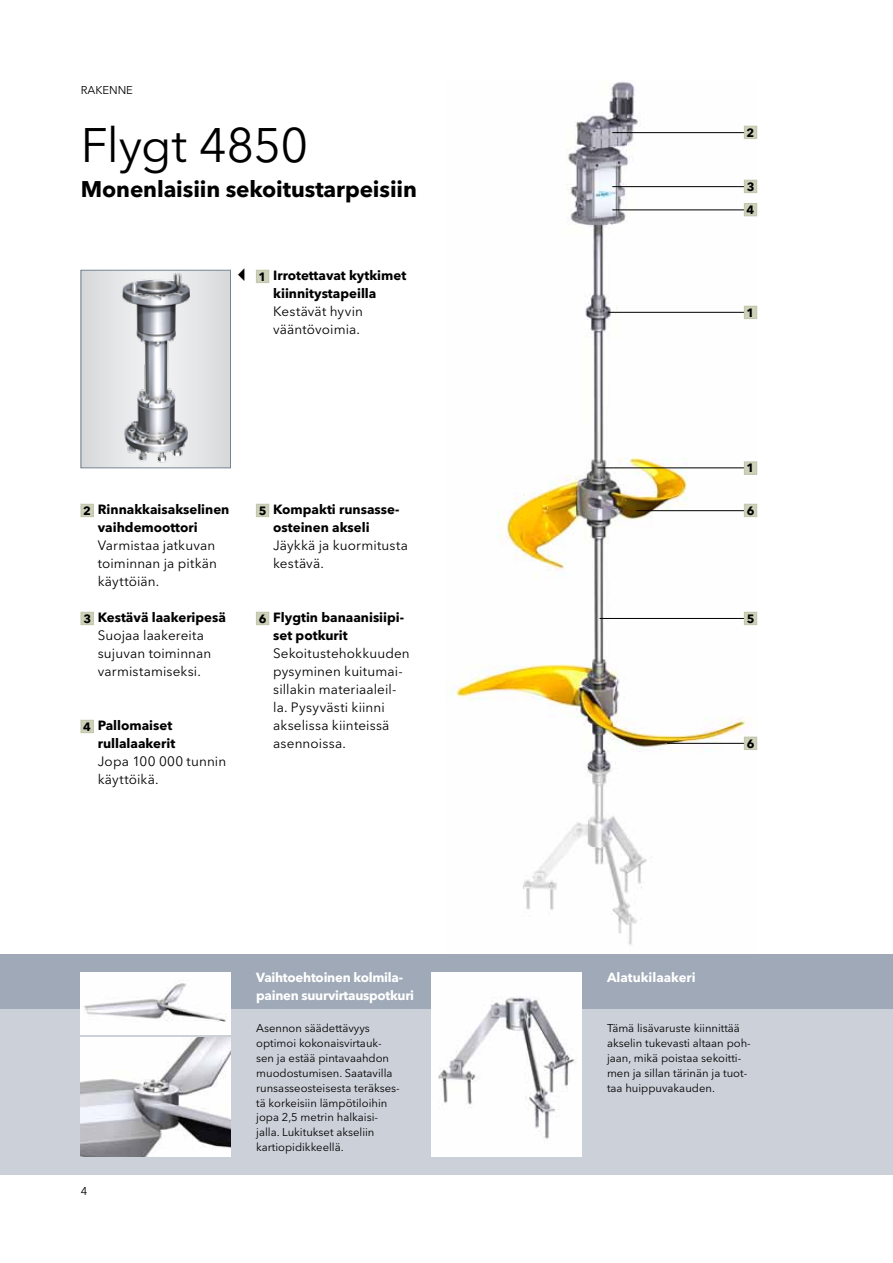
<style>
.page{position:relative;width:893px;height:1263px;background:#fff}
.page>*{position:absolute;margin:0;border:0;box-sizing:border-box;transform-origin:0 0}
.t1{font:48px "Avenir Next LT Pro";letter-spacing:-.015em;color:#000}
.t2{font:700 22.5px "Avenir Next LT Pro";letter-spacing:-.005em;color:#000}
.t3{font:13.5px/18px "Avenir Next LT Pro";letter-spacing:.01em;color:#000}
.t4{font:700 13.35px/18px "Avenir Next LT Pro";color:#000}
.t5{font:700 13.2px/18px "Avenir Next LT Pro";letter-spacing:-.02em;color:#fff}
.t6{font:700 13.2px "Avenir Next LT Pro";color:#fff}
.t7{font:700 12px/23.2px "Avenir Next LT Pro";color:#000}
.t8{font:11.25px/15px "Avenir Next LT Pro";color:#000}
</style>
<div class="page">
<img style="left:447px;top:82px;width:310px;height:863px">
<div style="left:0;top:954px;width:893px;height:220px;background:#ccd0d9"></div>
<div style="left:0;top:954px;width:893px;height:54px;background:#9fa9b7"></div>
<img style="left:432px;top:972px;width:149px;height:185px">
<hr style="left:600px;top:618px;width:145px;height:1px;background:#000">
<hr style="left:667px;top:743px;width:78px;height:1px;background:#000">
<img style="left:83px;top:272px;width:146px;height:194px">
<div style="left:81px;top:270px;width:150px;height:198px;border:1px solid #768594"></div>
<img style="left:81px;top:1037px;width:150px;height:120px">
<img style="left:81px;top:972px;width:150px;height:62px">
<hr style="left:612px;top:132px;width:141px;height:1px;background:#000">
<hr style="left:612px;top:186px;width:141px;height:1px;background:#000">
<hr style="left:612px;top:210px;width:141px;height:1px;background:#000">
<hr style="left:608px;top:312px;width:146px;height:1px;background:#000">
<hr style="left:597px;top:468px;width:157px;height:1px;background:#000">
<hr style="left:636px;top:510px;width:118px;height:1px;background:#000">
<div style="left:744px;top:612px;width:13px;height:13px;background:#cdd1ba"></div>
<div style="left:744px;top:612px;width:13px;height:13px;border:1px solid #c2c6ac"></div>
<div style="left:744px;top:504px;width:13px;height:13px;background:#cdd1ba"></div>
<div style="left:744px;top:504px;width:13px;height:13px;border:1px solid #c2c6ac"></div>
<div style="left:744px;top:737px;width:13px;height:12px;background:#cdd1ba"></div>
<div style="left:744px;top:737px;width:13px;height:13px;border:1px solid #c2c6ac"></div>
<div style="left:744px;top:306px;width:13px;height:13px;background:#cdd1ba"></div>
<div style="left:744px;top:306px;width:13px;height:13px;border:1px solid #c2c6ac"></div>
<div style="left:744px;top:462px;width:13px;height:12px;background:#cdd1ba"></div>
<div style="left:744px;top:462px;width:13px;height:12px;border:1px solid #c2c6ac"></div>
<div style="left:744px;top:180px;width:13px;height:13px;background:#cdd1ba"></div>
<div style="left:744px;top:180px;width:13px;height:13px;border:1px solid #c2c6ac"></div>
<div style="left:744px;top:203px;width:13px;height:13px;background:#cdd1ba"></div>
<div style="left:744px;top:203px;width:13px;height:13px;border:1px solid #c2c6ac"></div>
<div style="left:744px;top:126px;width:13px;height:13px;background:#cdd1ba"></div>
<div style="left:744px;top:126px;width:13px;height:13px;border:1px solid #c2c6ac"></div>
<div style="left:81px;top:504px;width:12px;height:13px;background:#cdd1ba"></div>
<div style="left:81px;top:504px;width:13px;height:13px;border:1px solid #c2c6ac"></div>
<div style="left:256px;top:270px;width:13px;height:13px;background:#cdd1ba"></div>
<div style="left:256px;top:270px;width:13px;height:13px;border:1px solid #c2c6ac"></div>
<div style="left:81px;top:612px;width:12px;height:13px;background:#cdd1ba"></div>
<div style="left:81px;top:612px;width:13px;height:13px;border:1px solid #c2c6ac"></div>
<div style="left:81px;top:720px;width:12px;height:13px;background:#cdd1ba"></div>
<div style="left:81px;top:720px;width:13px;height:13px;border:1px solid #c2c6ac"></div>
<div style="left:256px;top:504px;width:13px;height:13px;background:#cdd1ba"></div>
<div style="left:256px;top:504px;width:13px;height:13px;border:1px solid #c2c6ac"></div>
<div style="left:256px;top:612px;width:13px;height:13px;background:#cdd1ba"></div>
<div style="left:256px;top:612px;width:13px;height:13px;border:1px solid #c2c6ac"></div>
<p class="t8" style="left:81px;top:82px;width:54px">RAKENNE</p>
<h1 class="t1" style="left:81px;top:117px;width:229px">Flygt 4850</h1>
<h2 class="t2" style="left:81px;top:175px;width:338px">Monenlaisiin sekoitustarpeisiin</h2>
<p class="t7" style="left:259px;top:265px;width:9px">1</p>
<p class="t4" style="left:273px;top:266px;width:135px">Irrotettavat kytkimet kiinnitystapeilla</p>
<p class="t3" style="left:273px;top:302px;width:91px">Kestävät hyvin vääntövoimia.</p>
<p class="t4" style="left:98px;top:500px;width:133px">Rinnakkaisakselinen vaihdemoottori</p>
<p class="t3" style="left:98px;top:536px;width:121px">Varmistaa jatkuvan toiminnan ja pitkän käyttöiän.</p>
<p class="t4" style="left:98px;top:608px;width:130px">Kestävä laakeripesä</p>
<p class="t3" style="left:98px;top:626px;width:115px">Suojaa laakereita sujuvan toiminnan varmistamiseksi.</p>
<p class="t7" style="left:83px;top:499px;width:9px">2</p>
<p class="t7" style="left:83px;top:607px;width:9px">3</p>
<p class="t4" style="left:98px;top:716px;width:79px">Pallomaiset rullalaakerit</p>
<p class="t3" style="left:98px;top:752px;width:130px">Jopa 100 000 tunnin käyttöikä.</p>
<p class="t7" style="left:83px;top:715px;width:9px">4</p>
<p class="t4" style="left:273px;top:500px;width:128px">Kompakti runsasse&shy;osteinen akseli</p>
<p class="t3" style="left:273px;top:536px;width:136px">Jäykkä ja kuormitusta kestävä.</p>
<p class="t7" style="left:259px;top:499px;width:9px">5</p>
<p class="t4" style="left:273px;top:608px;width:132px">Flygtin banaanisiipi&shy;set potkurit</p>
<p class="t3" style="left:273px;top:644px;width:138px">Sekoitustehokkuuden pysyminen kuitumai&shy;sillakin materiaaleil&shy;la. Pysyvästi kiinni akselissa kiinteissä asennoissa.</p>
<p class="t7" style="left:259px;top:607px;width:9px">6</p>
<p class="t7" style="left:747px;top:121px;width:9px">2</p>
<p class="t7" style="left:747px;top:175px;width:9px">3<br>4</p>
<p class="t7" style="left:746px;top:301px;width:9px">1</p>
<p class="t7" style="left:746px;top:456px;width:9px">1</p>
<p class="t7" style="left:747px;top:499px;width:9px">6</p>
<p class="t7" style="left:747px;top:607px;width:9px">5</p>
<p class="t7" style="left:747px;top:732px;width:9px">6</p>
<p class="t8" style="left:81px;top:1183px;width:8px">4</p>
<p class="t5" style="left:256px;top:968px;width:159px">Vaihtoehtoinen kolmila&shy;painen suurvirtauspotkuri</p>
<p class="t6" style="left:607px;top:969px;width:90px">Alatukilaakeri</p>
<p class="t8" style="left:607px;top:1020px;width:145px">Tämä lisävaruste kiinnittää akselin tukevasti altaan poh&shy;jaan, mikä poistaa sekoitti&shy;men ja sillan tärinän ja tuot&shy;taa huippuvakauden.</p>
<p class="t8" style="left:256px;top:1020px;width:145px">Asennon säädettävyys optimoi kokonaisvirtauk&shy;sen ja estää pintavaahdon muodostumisen. Saatavilla runsasseosteisesta teräkses&shy;tä korkeisiin lämpötiloihin jopa 2,5 metrin halkaisi&shy;jalla. Lukitukset akseliin kartiopidikkeellä.</p>
</div>
